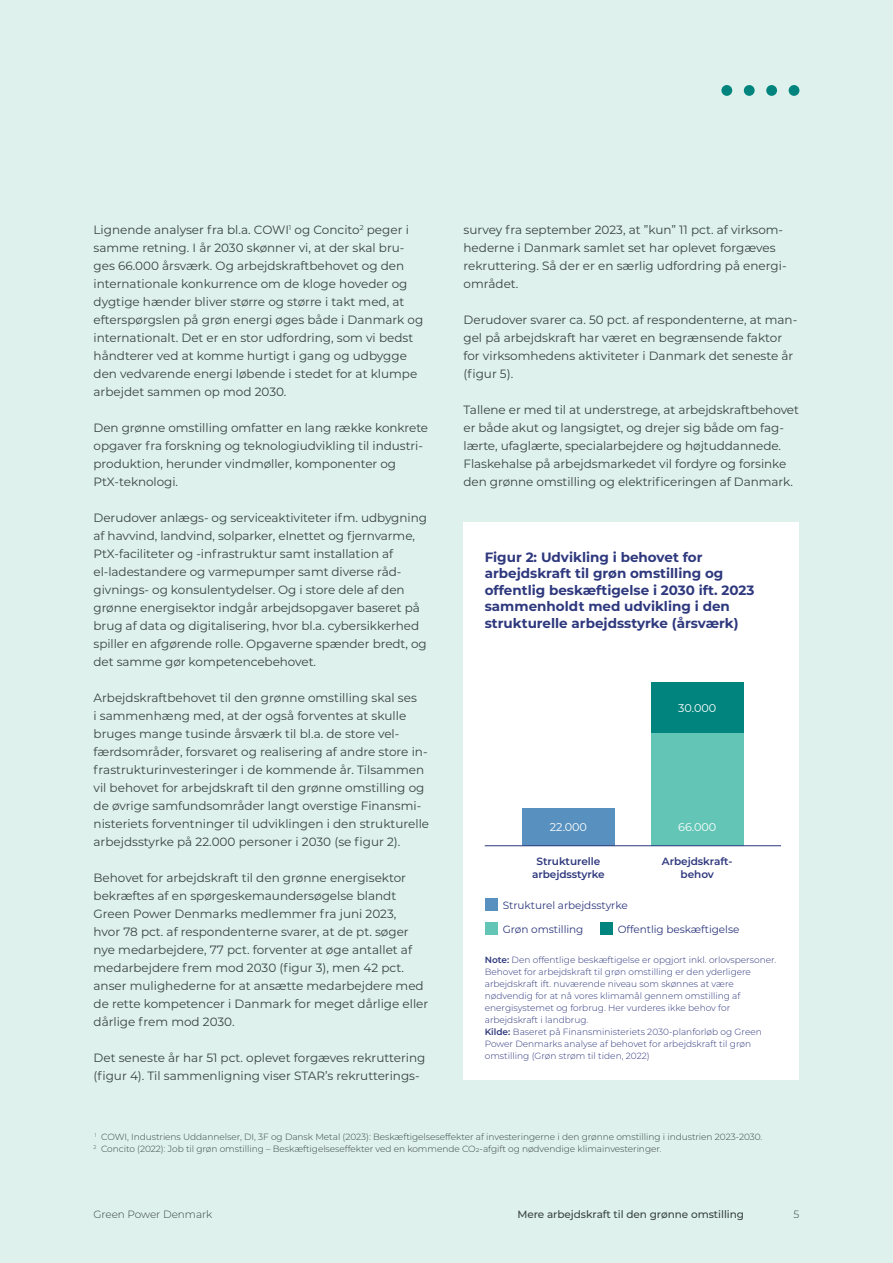
<style>
.page{position:relative;width:893px;height:1263px;background:#def1ed}
.page>*{position:absolute;margin:0;border:0;box-sizing:border-box;transform-origin:0 0}
.FIGUR_RUBRIK_9_Bold{font:700 13.5px/16.5px "Montserrat";color:#2e387d}
.Brød{font:12px/18px "Montserrat";color:#39443f}
.FIGUR_BRØD_7_5_9_Regular{font:11.25px "Montserrat";letter-spacing:-.005em;color:#fff}
.FIGUR_LEGEND_7_8_5_Regular{font:10.5px "Montserrat";letter-spacing:-.005em;color:#2e387d}
.Manchet_13_19{font:600 10.5px/13.5px "Montserrat";letter-spacing:-.005em;color:#2e387d;text-align:center}
.t1{font:500 10.5px "Montserrat";letter-spacing:-.005em;color:#39443f}
.t2{font:300 10.5px "Montserrat";letter-spacing:-.005em;color:#39443f}
.Note{font:300 9px/12px "Montserrat";color:#2e387d}
.Note-2{font:300 9px "Montserrat";letter-spacing:-.005em;color:#39443f}
.s1{font-weight:600}
</style>
<div class="page">
<div style="left:721px;top:85px;width:11px;height:11px;background:#00847d;border-radius:50%"></div>
<div style="left:744px;top:85px;width:11px;height:11px;background:#00847d;border-radius:50%"></div>
<div style="left:766px;top:85px;width:11px;height:11px;background:#00847d;border-radius:50%"></div>
<div style="left:789px;top:85px;width:10px;height:11px;background:#00847d;border-radius:50%"></div>
<div style="left:463px;top:522px;width:336px;height:557px;background:#fff"></div>
<div style="left:485px;top:898px;width:12px;height:13px;background:#5891bf"></div>
<div style="left:485px;top:922px;width:12px;height:13px;background:#62c5b6"></div>
<div style="left:600px;top:922px;width:12px;height:13px;background:#00847d"></div>
<div style="left:522px;top:808px;width:93px;height:38px;background:#5891bf"></div>
<div style="left:651px;top:682px;width:92px;height:51px;background:#00847d"></div>
<div style="left:651px;top:733px;width:92px;height:113px;background:#62c5b6"></div>
<hr style="left:485px;top:845px;width:296px;height:1px;background:#2e387d">
<p class="Brød" style="left:94px;top:220px;width:331px">Lignende analyser fra bl.a. COWI<sup>1</sup> og Concito<sup>2</sup> peger i samme retning. I år 2030 skønner vi, at der skal bru&shy;ges 66.000 årsværk. Og arbejdskraftbehovet og den internationale konkurrence om de kloge hoveder og dygtige hænder bliver større og større i takt med, at efterspørgslen på grøn energi øges både i Danmark og internationalt. Det er en stor udfordring, som vi bedst håndterer ved at komme hurtigt i gang og udbygge den vedvarende energi løbende i stedet for at klumpe arbejdet sammen op mod 2030.</p>
<p class="Brød" style="left:94px;top:418px;width:336px">Den grønne omstilling omfatter en lang række konkrete opgaver fra forskning og teknologiudvikling til industri&shy;produktion, herunder vindmøller, komponenter og PtX-teknologi.</p>
<p class="Brød" style="left:94px;top:508px;width:335px">Derudover anlægs- og serviceaktiviteter ifm. udbygning af havvind, landvind, solparker, elnettet og fjernvarme, PtX-faciliteter og -infrastruktur samt installation af el-ladestandere og varmepumper samt diverse råd&shy;givnings- og konsulentydelser. Og i store dele af den grønne energisektor indgår arbejdsopgaver baseret på brug af data og digitalisering, hvor bl.a. cybersikkerhed spiller en afgørende rolle. Opgaverne spænder bredt, og det samme gør kompetencebehovet.</p>
<p class="Brød" style="left:94px;top:688px;width:337px">Arbejdskraftbehovet til den grønne omstilling skal ses<br>i sammenhæng med, at der også forventes at skulle bruges mange tusinde årsværk til bl.a. de store vel&shy;færdsområder, forsvaret og realisering af andre store in&shy;frastrukturinvesteringer i de kommende år. Tilsammen vil behovet for arbejdskraft til den grønne omstilling og de øvrige samfundsområder langt overstige Finansmi&shy;nisteriets forventninger til udviklingen i den strukturelle arbejdsstyrke på 22.000 personer i 2030 (se figur 2).</p>
<p class="Brød" style="left:94px;top:868px;width:336px">Behovet for arbejdskraft til den grønne energisektor bekræftes af en spørgeskemaundersøgelse blandt Green Power Denmarks medlemmer fra juni 2023,<br>hvor 78 pct. af respondenterne svarer, at de pt. søger nye medarbejdere, 77 pct. forventer at øge antallet af medarbejdere frem mod 2030 (figur 3), men 42 pct. anser mulighederne for at ansætte medarbejdere med de rette kompetencer i Danmark for meget dårlige eller dårlige frem mod 2030.</p>
<p class="Brød" style="left:94px;top:1048px;width:333px">Det seneste år har 51 pct. oplevet forgæves rekruttering (figur 4). Til sammenligning viser STAR’s rekrutterings-</p>
<p class="Brød" style="left:463px;top:220px;width:323px">survey fra september 2023, at ”kun” 11 pct. af virksom&shy;hederne i Danmark samlet set har oplevet forgæves rekruttering. Så der er en særlig udfordring på energi&shy;området.</p>
<p class="Brød" style="left:463px;top:310px;width:335px">Derudover svarer ca. 50 pct. af respondenterne, at man&shy;gel på arbejdskraft har været en begrænsende faktor for virksomhedens aktiviteter i Danmark det seneste år (figur 5).</p>
<p class="Brød" style="left:463px;top:400px;width:337px">Tallene er med til at understrege, at arbejdskraftbehovet er både akut og langsigtet, og drejer sig både om fag&shy;lærte, ufaglærte, specialarbejdere og højtuddannede.<br>Flaskehalse på arbejdsmarkedet vil fordyre og forsinke den grønne omstilling og elektrificeringen af Danmark.</p>
<p class="FIGUR_RUBRIK_9_Bold" style="left:485px;top:548px;width:271px">Figur 2: Udvikling i behovet for arbejdskraft til grøn omstilling og offentlig beskæftigelse i 2030 ift. 2023 sammenholdt med udvikling i den strukturelle arbejdsstyrke (årsværk)</p>
<p class="FIGUR_BRØD_7_5_9_Regular" style="left:678px;top:700px;width:39px">30.000</p>
<p class="FIGUR_BRØD_7_5_9_Regular" style="left:550px;top:820px;width:39px">22.000</p>
<p class="FIGUR_BRØD_7_5_9_Regular" style="left:678px;top:820px;width:40px">66.000</p>
<p class="Manchet_13_19" style="left:532px;top:853px;width:74px">Strukturelle arbejdsstyrke</p>
<p class="Manchet_13_19" style="left:662px;top:853px;width:72px">Arbejdskraft-</p>
<p class="Manchet_13_19" style="left:680px;top:867px;width:35px">behov</p>
<p class="FIGUR_LEGEND_7_8_5_Regular" style="left:503px;top:898px;width:126px">Strukturel arbejdsstyrke</p>
<p class="FIGUR_LEGEND_7_8_5_Regular" style="left:503px;top:922px;width:82px">Grøn omstilling</p>
<p class="FIGUR_LEGEND_7_8_5_Regular" style="left:618px;top:922px;width:123px">Offentlig beskæftigelse</p>
<p class="Note" style="left:485px;top:953px;width:293px"><span class="s1">Note:</span> Den offentlige beskæftigelse er opgjort inkl. orlovspersoner.<br>Behovet for arbejdskraft til grøn omstilling er den yderligere arbejdskraft ift. nuværende niveau som skønnes at være nødvendig for at nå vores klimamål gennem omstilling af energisystemet og forbrug. Her vurderes ikke behov for arbejdskraft i landbrug.</p>
<p class="Note" style="left:485px;top:1025px;width:279px"><span class="s1">Kilde:</span> Baseret på Finansministeriets 2030-planforløb og Green<br>Power Denmarks analyse af behovet for arbejdskraft til grøn omstilling (Grøn strøm til tiden, 2022)</p>
<p class="Note-2" style="left:95px;top:1131px;width:669px"><sup>1</sup> COWI, Industriens Uddannelser, DI, 3F og Dansk Metal (2023): Beskæftigelseseffekter af investeringerne i den grønne omstilling i industrien 2023-2030.</p>
<p class="Note-2" style="left:94px;top:1143px;width:570px"><sup>2</sup> Concito (2022): Job til grøn omstilling – Beskæftigelseseffekter ved en kommende CO2-afgift og nødvendige klimainvesteringer.</p>
<p class="t2" style="left:94px;top:1207px;width:120px">Green Power Denmark</p>
<p class="t1" style="left:517px;top:1207px;width:228px">Mere arbejdskraft til den grønne omstilling</p>
<p class="t2" style="left:794px;top:1207px;width:7px">5</p>
</div>
